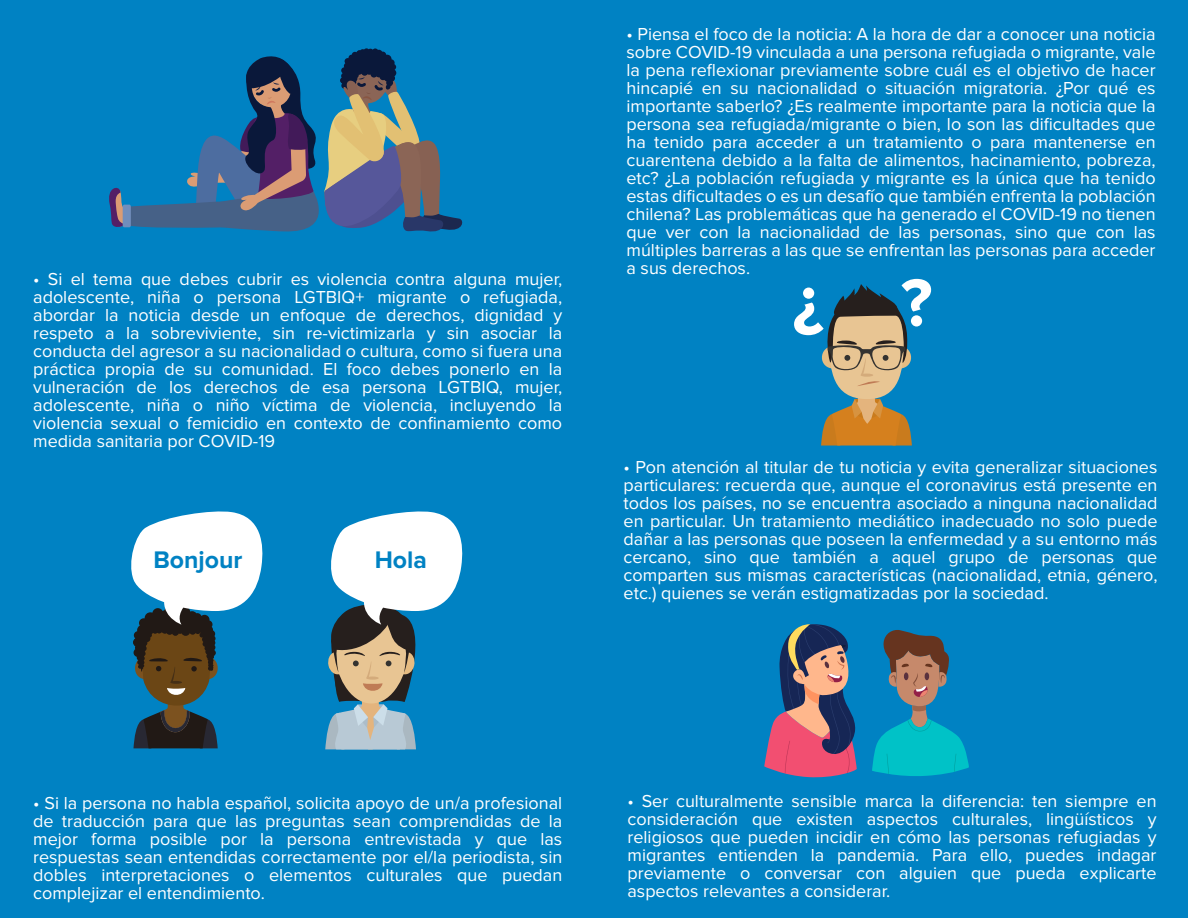
<style>
.page{position:relative;width:1188px;height:918px;background:#0082c3}
.page>*{position:absolute;margin:0;border:0;box-sizing:border-box;transform-origin:0 0}
.t1{font:700 69.15px "Proxima Nova";color:#fff}
.t2{font:700 24.9px "Proxima Nova";color:#0082c3}
.t3{font:18px/18px "Proxima Nova";color:#fff;text-align:justify}
</style>
<div class="page">
<svg style="left:131px;top:511px;width:132px;height:237px"></svg>
<svg style="left:325px;top:511px;width:138px;height:238px"></svg>
<svg style="left:821px;top:284px;width:91px;height:162px"></svg>
<svg style="left:764px;top:624px;width:93px;height:154px"></svg>
<svg style="left:872px;top:630px;width:97px;height:146px"></svg>
<svg style="left:109px;top:48px;width:354px;height:184px"></svg>
<p class="t3" style="left:33px;top:271px;width:531px">• Si el tema que debes cubrir es violencia contra alguna mujer, adolescente, niña o persona LGTBIQ+ migrante o refugiada, abordar la noticia desde un enfoque de derechos, dignidad y respeto a la sobreviviente, sin re-victimizarla y sin asociar la conducta del agresor a su nacionalidad o cultura, como si fuera una práctica propia de su comunidad. El foco debes ponerlo en la vulneración de los derechos de esa persona LGTBIQ, mujer, adolescente, niña o niño víctima de violencia, incluyendo la violencia sexual o femicidio en contexto de confinamiento como medida sanitaria por COVID-19</p>
<h2 class="t2" style="left:153px;top:546px;width:91px">Bonjour</h2>
<h2 class="t2" style="left:375px;top:546px;width:54px">Hola</h2>
<p class="t3" style="left:627px;top:25px;width:531px">• Piensa el foco de la noticia: A la hora de dar a conocer una noticia sobre COVID-19 vinculada a una persona refugiada o migrante, vale la pena reflexionar previamente sobre cuál es el objetivo de hacer hincapié en su nacionalidad o situación migratoria. ¿Por qué es importante saberlo? ¿Es realmente importante para la noticia que la persona sea refugiada/migrante o bien, lo son las dificultades que ha tenido para acceder a un tratamiento o para mantenerse en cuarentena debido a la falta de alimentos, hacinamiento, pobreza, etc? ¿La población refugiada y migrante es la única que ha tenido estas dificultades o es un desafío que también enfrenta la población chilena? Las problemáticas que ha generado el COVID-19 no tienen que ver con la nacionalidad de las personas, sino que con las múltiples barreras a las que se enfrentan las personas para acceder a sus derechos.</p>
<h1 class="t1" style="left:793px;top:259px;width:29px">¿</h1>
<h1 class="t1" style="left:932px;top:355px;width:29px;rotate:-180deg">¿</h1>
<p class="t3" style="left:624px;top:458px;width:535px">• Pon atención al titular de tu noticia y evita generalizar situaciones particulares: recuerda que, aunque el coronavirus está presente en todos los países, no se encuentra asociado a ninguna nacionalidad en particular. Un tratamiento mediático inadecuado no solo puede dañar a las personas que poseen la enfermedad y a su entorno más cercano, sino que también a aquel grupo de personas que comparten sus mismas características (nacionalidad, etnia, género, etc.) quienes se verán estigmatizadas por la sociedad.</p>
<p class="t3" style="left:33px;top:794px;width:531px">• Si la persona no habla español, solicita apoyo de un/a profesional de traducción para que las preguntas sean comprendidas de la mejor forma posible por la persona entrevistada y que las respuestas sean entendidas correctamente por el/la periodista, sin dobles interpretaciones o elementos culturales que puedan complejizar el entendimiento.</p>
<p class="t3" style="left:627px;top:792px;width:531px">• Ser culturalmente sensible marca la diferencia: ten siempre en consideración que existen aspectos culturales, lingüísticos y religiosos que pueden incidir en cómo las personas refugiadas y migrantes entienden la pandemia. Para ello, puedes indagar previamente o conversar con alguien que pueda explicarte aspectos relevantes a considerar.</p>
</div>
